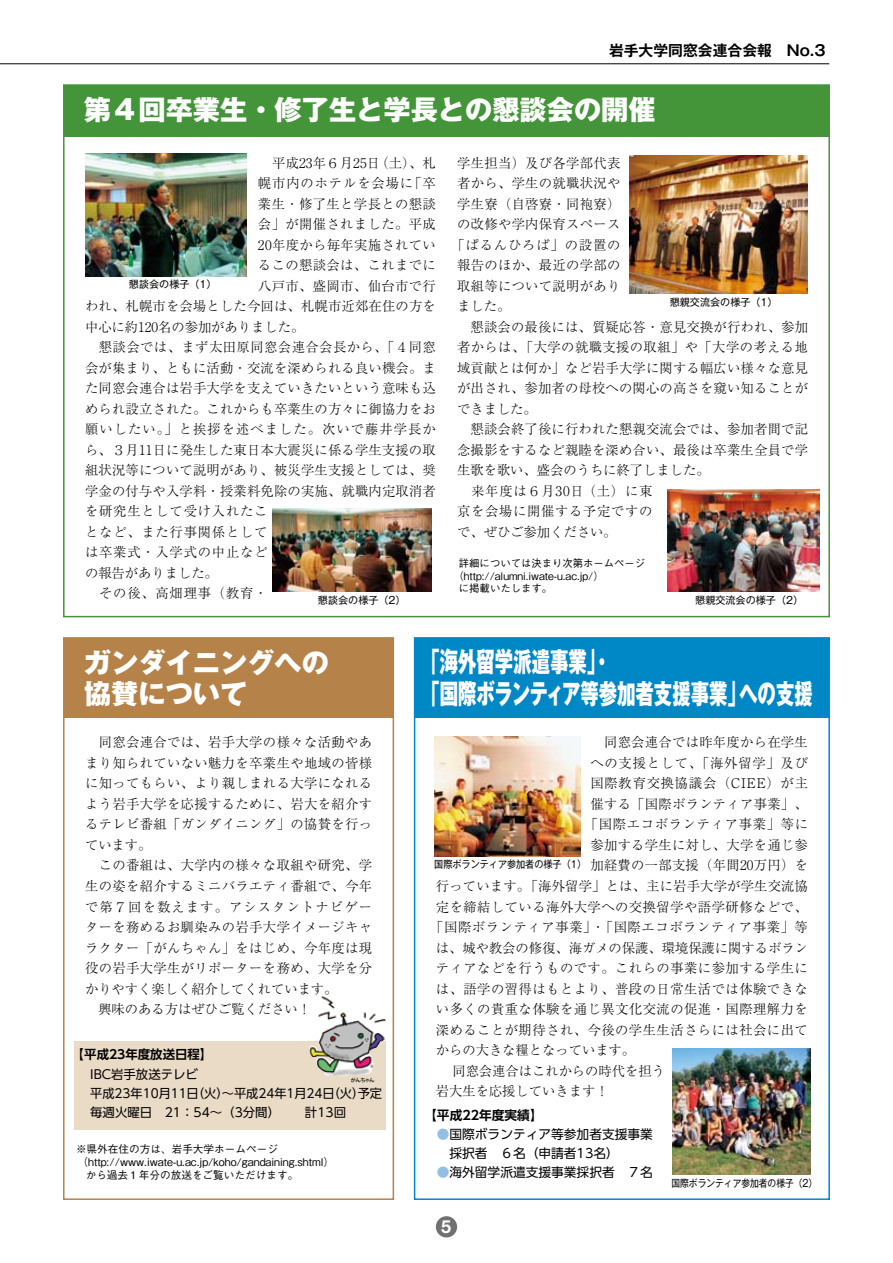
<style>
.page{position:relative;width:893px;height:1263px;background:#fff}
.page>*{position:absolute;margin:0;border:0;box-sizing:border-box;transform-origin:0 0}
.t1{font:800 27.15px/31.3px "Gothic MB101 Pro";color:#fff}
.t2{font:800 27.15px/31.3px "Gothic MB101 Pro";color:#fff;scale:.68 1}
.t3{font:700 18px "Helvetica Neue";color:#fff}
.t4{font:700 14.85px "Gothic MB101 Pro De";color:#000}
.t5{font:300 13.35px/20.5px "Ryumin Pro";letter-spacing:.03em;color:#000}
.t6{font:300 13.35px "Ryumin Pro";color:#000}
.t7{font:300 13.35px "Ryumin Pro";letter-spacing:.06em;color:#000}
.t8{font:300 13.35px "Ryumin Pro";letter-spacing:.055em;color:#000}
.t9{font:300 13.35px "Ryumin Pro";letter-spacing:.08em;color:#000}
.t10{font:300 13.35px "Ryumin Pro";letter-spacing:.065em;color:#000}
.t11{font:300 13.35px "Ryumin Pro";letter-spacing:.07em;color:#000}
.t12{font:12.75px/19.2px "UD Shin Go Pro";color:#000}
.t13{font:700 12.75px "UD Shin Go Pro De";color:#000}
.t14{font:12.45px/19.2px "UD Shin Go Pro";color:#000}
.t15{font:700 12.45px "UD Shin Go Pro De";color:#000}
.t16{font:500 10.65px "Gothic BBB Pro";color:#000}
.t17{font:500 10.35px "Gothic BBB Pro";color:#000}
.t18{font:10.05px "Gothic MB101 Pro";color:#000}
.t19{font:10.05px "Gothic MB101 Pro";color:#000;scale:.9 1}
.t20{font:10.05px "Gothic MB101 Pro";color:#000;scale:.87 1}
.t21{font:500 5.1px "Koz Go Pro";letter-spacing:-.115em;color:#000}
.s1{font-family:"Ryumin Pro";font-weight:300}
.s2{color:#94bfe2}
</style>
<div class="page">
<div style="left:63px;top:637px;width:331px;height:563px;border:2px solid #b58349"></div>
<div style="left:74px;top:1042px;width:311px;height:88px;background:#eadbc7"></div>
<hr style="left:0;top:63px;width:829px;height:1px;background:#000">
<div style="left:64px;top:85px;width:765px;height:51px;background:#449539"></div>
<div style="left:64px;top:638px;width:329px;height:80px;background:#b58349"></div>
<div style="left:414px;top:637px;width:416px;height:563px;border:2px solid #0087c6"></div>
<div style="left:415px;top:638px;width:414px;height:80px;background:#0087c6"></div>
<img style="left:309px;top:996px;width:77px;height:80px">
<div style="left:436px;top:1216px;width:21px;height:21px;background:#727172;border-radius:50%"></div>
<img style="left:85px;top:153px;width:161px;height:124px">
<img style="left:272px;top:508px;width:159px;height:83px">
<img style="left:629px;top:156px;width:179px;height:138px">
<img style="left:667px;top:489px;width:153px;height:102px">
<img style="left:434px;top:737px;width:146px;height:119px">
<img style="left:672px;top:1049px;width:138px;height:126px">
<p class="t4" style="left:609px;top:38px;width:218px">岩手大学同窓会連合会報　No.3</p>
<h1 class="t1" style="left:84px;top:91px;width:573px">第４回卒業生・修了生と学長との懇談会の開催</h1>
<p class="t5" style="left:375px;top:151px;width:62px">（土）、札</p>
<p class="t5" style="left:272px;top:151px;width:109px">平成23年６月25日</p>
<p class="t11" style="left:258px;top:173px;width:157px">幌市内のホテルを会場に</p>
<p class="t5" style="left:258px;top:192px;width:179px">業生・修了生と学長との懇談</p>
<p class="t5" style="left:258px;top:213px;width:179px">会」が開催されました。平成</p>
<p class="t5" style="left:258px;top:233px;width:179px">20年度から毎年実施されてい</p>
<p class="t5" style="left:258px;top:254px;width:179px">るこの懇談会は、これまでに</p>
<p class="t5" style="left:258px;top:274px;width:179px">八戸市、盛岡市、仙台市で行</p>
<p class="t5" style="left:85px;top:295px;width:352px">われ、札幌市を会場とした今回は、札幌市近郊在住の方を</p>
<p class="t6" style="left:85px;top:316px;width:221px">中心に約120名の参加がありました。</p>
<p class="t5" style="left:85px;top:336px;width:352px">　懇談会では、まず太田原同窓会連合会長から、「４同窓</p>
<p class="t5" style="left:85px;top:356px;width:352px">会が集まり、ともに活動・交流を深められる良い機会。ま</p>
<p class="t5" style="left:85px;top:377px;width:352px">た同窓会連合は岩手大学を支えていきたいという意味も込</p>
<p class="t5" style="left:85px;top:397px;width:352px">められ設立された。これからも卒業生の方々に御協力をお</p>
<p class="t9" style="left:85px;top:419px;width:352px">願いしたい。」と挨拶を述べました。次いで藤井学長か</p>
<p class="t5" style="left:85px;top:438px;width:352px">ら、３月11日に発生した東日本大震災に係る学生支援の取</p>
<p class="t5" style="left:85px;top:459px;width:352px">組状況等について説明があり、被災学生支援としては、奨</p>
<p class="t5" style="left:85px;top:479px;width:352px">学金の付与や入学料・授業料免除の実施、就職内定取消者</p>
<p class="t7" style="left:85px;top:501px;width:184px">を研究生として受け入れたこ</p>
<p class="t7" style="left:85px;top:521px;width:184px">となど、また行事関係として</p>
<p class="t7" style="left:85px;top:542px;width:184px">は卒業式・入学式の中止など</p>
<p class="t6" style="left:85px;top:562px;width:134px">の報告がありました。</p>
<p class="t7" style="left:85px;top:583px;width:184px">　その後、高畑理事（教育・</p>
<p class="t5" style="left:408px;top:172px;width:29px">「卒</p>
<p class="t18" style="left:129px;top:275px;width:89px">懇談会の様子)1(</p>
<p class="t18" style="left:318px;top:591px;width:89px">懇談会の様子（2）</p>
<p class="t5" style="left:457px;top:151px;width:165px">学生担当）及び各学部代表</p>
<p class="t5" style="left:457px;top:172px;width:165px">者から、学生の就職状況や</p>
<p class="t5" style="left:457px;top:192px;width:165px">学生寮（自啓寮・同袍寮(</p>
<p class="t5" style="left:457px;top:213px;width:165px">の改修や学内保育スペース</p>
<p class="t10" style="left:451px;top:234px;width:170px">「ぱるんひろば」の設置の</p>
<p class="t5" style="left:457px;top:254px;width:165px">報告のほか、最近の学部の</p>
<p class="t5" style="left:457px;top:274px;width:165px">取組等について説明があり</p>
<p class="t5" style="left:457px;top:295px;width:55px">ました。</p>
<p class="t5" style="left:457px;top:315px;width:352px">　懇談会の最後には、質疑応答・意見交換が行われ、参加</p>
<p class="t5" style="left:457px;top:336px;width:352px">者からは、「大学の就職支援の取組」や「大学の考える地</p>
<p class="t5" style="left:457px;top:356px;width:352px">域貢献とは何か」など岩手大学に関する幅広い様々な意見</p>
<p class="t5" style="left:457px;top:377px;width:352px">が出され、参加者の母校への関心の高さを窺い知ることが</p>
<p class="t5" style="left:457px;top:397px;width:81px">できました。</p>
<p class="t5" style="left:457px;top:418px;width:352px">　懇談会終了後に行われた懇親交流会では、参加者間で記</p>
<p class="t5" style="left:457px;top:438px;width:352px">念撮影をするなど親睦を深め合い、最後は卒業生全員で学</p>
<p class="t6" style="left:457px;top:460px;width:254px">生歌を歌い、盛会のうちに終了しました。</p>
<p class="t7" style="left:457px;top:480px;width:197px">　来年度は６月30日（土）に東</p>
<p class="t8" style="left:457px;top:501px;width:197px">京を会場に開催する予定ですの</p>
<p class="t6" style="left:457px;top:521px;width:161px">で、ぜひご参加ください。</p>
<p class="t18" style="left:670px;top:294px;width:109px">懇親交流会の様子)1(</p>
<p class="t17" style="left:459px;top:554px;width:188px">詳細については決まり次第ホームページ</p>
<p class="t17" style="left:453px;top:567px;width:152px">（http://alumni.iwate .u- a c j p. (/</p>
<p class="t17" style="left:459px;top:580px;width:95px">に掲載いたします。</p>
<p class="t18" style="left:695px;top:591px;width:109px">懇親交流会の様子)2(</p>
<h1 class="t1" style="left:84px;top:644px;width:247px">ガンダイニングへの協賛について</h1>
<p class="t5" style="left:85px;top:731px;width:289px">　同窓会連合では、岩手大学の様々な活動やあまり知られていない魅力を卒業生や地域の皆様に知ってもらい、より親しまれる大学になれるよう岩手大学を応援するために、岩大を紹介するテレビ番組「ガンダイニング」の協賛を行っています。<br>　この番組は、大学内の様々な取組や研究、学生の姿を紹介するミニバラエティ番組で、今年で第７回を数えます。アシスタントナビゲーターを務めるお馴染みの岩手大学イメージキャラクター「がんちゃん」をはじめ、今年度は現役の岩手大学生がリポーターを務め、大学を分かりやすく楽しく紹介してくれています。<br>　興味のある方はぜひご覧ください!</p>
<p class="t15" style="left:72px;top:1044px;width:142px">【平成23年度放送日程【</p>
<p class="t14" style="left:78px;top:1064px;width:122px">　IBC岩手放送テレビ</p>
<p class="t14" style="left:358px;top:1083px;width:26px">予定</p>
<p class="t21" style="left:351px;top:1077px;width:25px">がんちゃん</p>
<p class="t14" style="left:78px;top:1083px;width:288px;text-indent:12px">平成23年10月11 （日火）～平成24年1月24 （日火）　毎週火曜日　21：54～（3分間）　　計13回</p>
<p class="t16" style="left:76px;top:1140px;width:203px">※県外在住の方は、岩手大学ホームページ</p>
<p class="t16" style="left:78px;top:1153px;width:258px">（http://www.iwate .u- ac j p. /koho/gandaining.shtml(</p>
<p class="t16" style="left:86px;top:1166px;width:214px">から過去１年分の放送をご覧いただけます。</p>
<h1 class="t2" style="left:421px;top:643px;width:577px">「海外留学派遣事業・「<br>「国際ボランティア等参加者支援事業 への支援</h1>
<h1 class="t2" style="left:727px;top:674px;width:29px">」</h1>
<p class="t5" style="left:590px;top:731px;width:219px">　同窓会連合では昨年度から在学生</p>
<p class="t7" style="left:590px;top:752px;width:219px">への支援として、「海外留学」及び</p>
<p class="t7" style="left:590px;top:773px;width:219px">国際教育交換協議会（CIEE）が主</p>
<p class="t5" style="left:590px;top:792px;width:219px">催する「国際ボランティア事業「、</p>
<p class="t8" style="left:585px;top:814px;width:225px">「国際エコボランティア事業」等に</p>
<p class="t5" style="left:590px;top:834px;width:219px">参加する学生に対し、大学を通じ参</p>
<p class="t5" style="left:590px;top:854px;width:219px">加経費の一部支援（年間20万円）を</p>
<p class="t5" style="left:436px;top:875px;width:374px">行っています。「海外留学」とは、主に岩手大学が学生交流協</p>
<p class="t5" style="left:436px;top:895px;width:373px">定を締結している海外大学への交換留学や語学研修などで、</p>
<p class="t5" style="left:430px;top:916px;width:379px">「国際ボランティア事業」・「国際エコボランティア事業」等</p>
<p class="t6" style="left:436px;top:937px;width:374px">は、城や教会の修復、海ガメの保護、環境保護に関するボラン</p>
<p class="t5" style="left:436px;top:957px;width:373px">ティアなどを行うものです。これらの事業に参加する学生に</p>
<p class="t5" style="left:436px;top:977px;width:373px">は、語学の習得はもとより、普段の日常生活では体験できな</p>
<p class="t5" style="left:436px;top:998px;width:373px">い多くの貴重な体験を通じ異文化交流の促進・国際理解力を</p>
<p class="t5" style="left:436px;top:1018px;width:373px">深めることが期待され、今後の学生生活さらには社会に出て</p>
<p class="t6" style="left:436px;top:1040px;width:201px">からの大きな糧となっています。</p>
<p class="t6" style="left:452px;top:1060px;width:214px">同窓会連合はこれからの時代を担う</p>
<p class="t6" style="left:436px;top:1081px;width:174px">岩大生を応援していきます!</p>
<p class="t13" style="left:424px;top:1105px;width:120px">【平成22年度実績<span class="s1">【</span></p>
<p class="t12" style="left:437px;top:1124px;width:218px"><span class="s2">●</span>国際ボランティア等参加者支援事業　採択者　６名（申請者13名(</p>
<p class="t12" style="left:437px;top:1162px;width:218px"><span class="s2">●</span>海外留学派遣支援事業採択者　７名</p>
<p class="t19" style="left:434px;top:855px;width:170px">国際ボランティア参加者の様子)1(</p>
<p class="t20" style="left:671px;top:1175px;width:169px">国際ボランティア参加者の様子) (2</p>
<h2 class="t3" style="left:441px;top:1215px;width:12px">5</h2>
</div>
